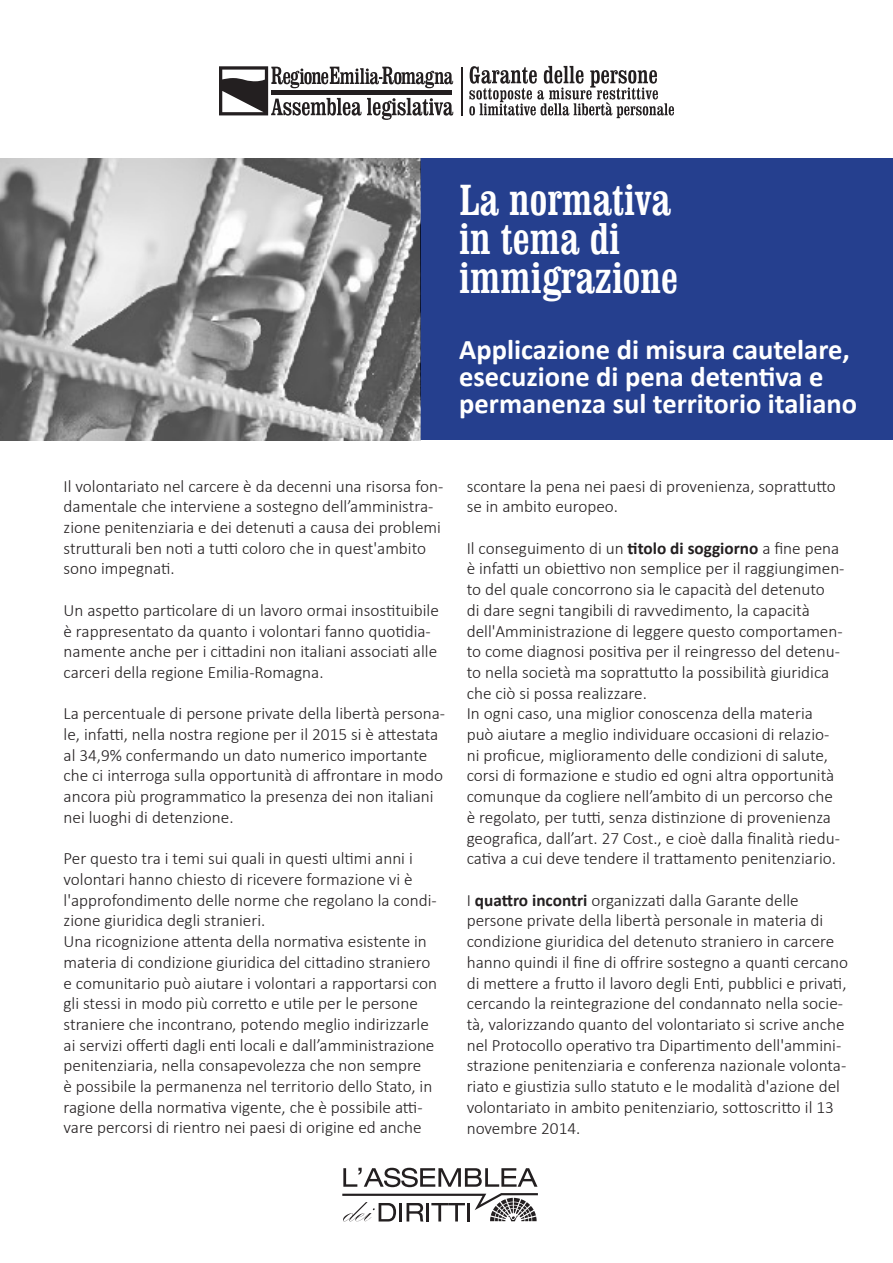
<style>
.page{position:relative;width:893px;height:1263px;background:#fff}
.page>*{position:absolute;margin:0;border:0;box-sizing:border-box;transform-origin:0 0}
.t1{font:condensed 45px "Clarendon BT";color:#fff}
.t2{font:700 28.5px/27px "Calibri";color:#fff}
.t3{font:300 17.25px/20.7px "Calibri";color:#231f20}
.s1{font-weight:700}
</style>
<div class="page">
<div style="left:421px;top:158px;width:472px;height:282px;background:#253f8e"></div>
<hr style="left:461px;top:67px;width:2px;height:49px;background:#231f20">
<svg style="left:219px;top:66px;width:234px;height:54px"></svg>
<svg style="left:469px;top:66px;width:205px;height:52px"></svg>
<img style="left:0;top:158px;width:421px;height:282px">
<svg style="left:343px;top:1168px;width:194px;height:19px"></svg>
<svg style="left:342px;top:1193px;width:196px;height:28px"></svg>
<p class="t1" style="left:459px;top:172px;width:213px">La normativa</p>
<p class="t1" style="left:459px;top:211px;width:162px">in tema di</p>
<p class="t1" style="left:459px;top:250px;width:220px">immigrazione</p>
<p class="t2" style="left:459px;top:336px;width:399px">Applicazione di misura cautelare, esecuzione di pena detentiva e permanenza sul territorio italiano</p>
<p class="t3" style="left:64px;top:475px;width:381px">Il volontariato nel carcere è da decenni una risorsa fon&shy;damentale che interviene a sostegno dell’amministra&shy;zione penitenziaria e dei detenuti a causa dei problemi strutturali ben noti a tutti coloro che in quest'ambito sono impegnati.</p>
<p class="t3" style="left:64px;top:600px;width:377px">Un aspetto particolare di un lavoro ormai insostituibile è rappresentato da quanto i volontari fanno quotidia&shy;namente anche per i cittadini non italiani associati alle carceri della regione Emilia-Romagna.</p>
<p class="t3" style="left:64px;top:703px;width:383px">La percentuale di persone private della libertà persona&shy;le, infatti, nella nostra regione per il 2015 si è attestata al 34,9% confermando un dato numerico importante che ci interroga sulla opportunità di affrontare in modo ancora più programmatico la presenza dei non italiani nei luoghi di detenzione.</p>
<p class="t3" style="left:64px;top:848px;width:375px">Per questo tra i temi sui quali in questi ultimi anni i volontari hanno chiesto di ricevere formazione vi è l'approfondimento delle norme che regolano la condi&shy;zione giuridica degli stranieri.</p>
<p class="t3" style="left:64px;top:931px;width:375px">Una ricognizione attenta della normativa esistente in materia di condizione giuridica del cittadino straniero e comunitario può aiutare i volontari a rapportarsi con gli stessi in modo più corretto e utile per le persone straniere che incontrano, potendo meglio indirizzarle ai servizi offerti dagli enti locali e dall’amministrazione penitenziaria, nella consapevolezza che non sempre<br>è possibile la permanenza nel territorio dello Stato, in ragione della normativa vigente, che è possibile atti&shy;vare percorsi di rientro nei paesi di origine ed anche</p>
<p class="t3" style="left:467px;top:475px;width:371px">scontare la pena nei paesi di provenienza, soprattutto se in ambito europeo.</p>
<p class="t3" style="left:467px;top:537px;width:379px">Il conseguimento di un <span class="s1">titolo di soggiorno</span> a fine pena è infatti un obiettivo non semplice per il raggiungimen&shy;to del quale concorrono sia le capacità del detenuto<br>di dare segni tangibili di ravvedimento, la capacità dell'Amministrazione di leggere questo comportamen&shy;to come diagnosi positiva per il reingresso del detenu&shy;to nella società ma soprattutto la possibilità giuridica che ciò si possa realizzare.</p>
<p class="t3" style="left:467px;top:703px;width:375px">In ogni caso, una miglior conoscenza della materia può aiutare a meglio individuare occasioni di relazio&shy;ni proficue, miglioramento delle condizioni di salute, corsi di formazione e studio ed ogni altra opportunità comunque da cogliere nell’ambito di un percorso che è regolato, per tutti, senza distinzione di provenienza geografica, dall’art. 27 Cost., e cioè dalla finalità riedu&shy;cativa a cui deve tendere il trattamento penitenziario.</p>
<p class="t3" style="left:467px;top:889px;width:383px">I <span class="s1">quattro incontri</span> organizzati dalla Garante delle persone private della libertà personale in materia di condizione giuridica del detenuto straniero in carcere hanno quindi il fine di offrire sostegno a quanti cercano di mettere a frutto il lavoro degli Enti, pubblici e privati, cercando la reintegrazione del condannato nella socie&shy;tà, valorizzando quanto del volontariato si scrive anche nel Protocollo operativo tra Dipartimento dell'ammini&shy;strazione penitenziaria e conferenza nazionale volonta&shy;riato e giustizia sullo statuto e le modalità d'azione del volontariato in ambito penitenziario, sottoscritto il 13 novembre 2014.</p>
</div>
